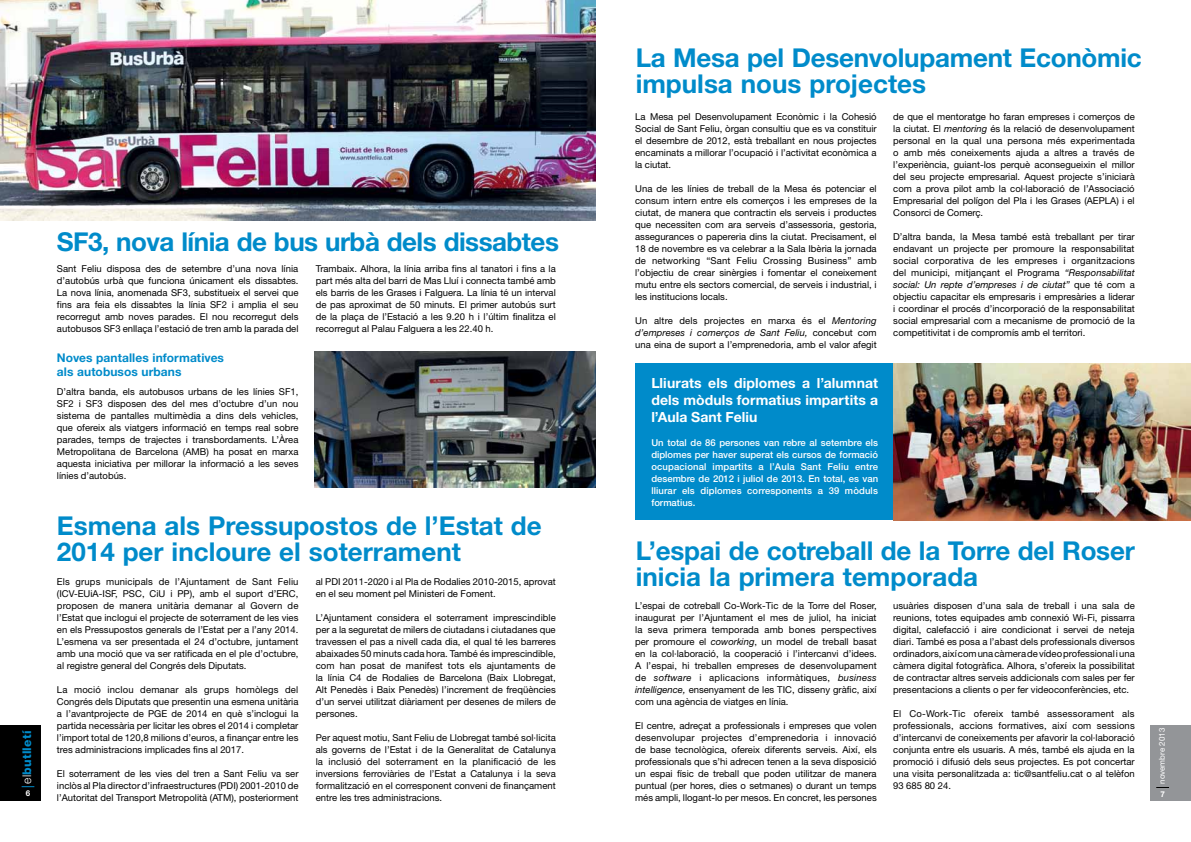
<style>
.page{position:relative;width:1191px;height:842px;background:#fff}
.page>*{position:absolute;margin:0;border:0;box-sizing:border-box;transform-origin:0 0}
.t1{font:700 26px/26px "Helvetica Neue LT Std";letter-spacing:-.005em;color:#008bca}
.t2{font:700 14px/17px "Helvetica Neue LT Std";letter-spacing:.005em;color:#fff;text-align:justify}
.t3{font:700 12px/14px "Helvetica Neue LT Std";letter-spacing:.005em;color:#008bca}
.t4{font:800 12px "Helvetica Neue LT Std";letter-spacing:.02em;color:#008bca}
.t5{font:9.5px/12px "Helvetica Neue LT Std";color:#000;text-align:justify}
.t6{font:500 9.5px/12px "Helvetica Neue LT Std";letter-spacing:.015em;color:#fff;text-align:justify}
.t7{font:8px "Helvetica Neue LT Std";color:#fff}
.t8{font:700 8px "Helvetica Neue LT Std";color:#fff}
.s1{font-weight:300;color:#fff}
.s2{font-style:italic}
</style>
<div class="page">
<div style="left:0;top:725px;width:41px;height:76px;background:#000"></div>
<svg style="left:22px;top:786px;width:12px;height:1px"></svg>
<div style="left:635px;top:363px;width:258px;height:157px;background:#008bca"></div>
<div style="left:1150px;top:725px;width:41px;height:76px;background:#939598"></div>
<svg style="left:1156px;top:787px;width:13px;height:1px"></svg>
<img style="left:315px;top:352px;width:280px;height:135px">
<img style="left:0;top:0;width:595px;height:220px">
<img style="left:893px;top:363px;width:298px;height:157px">
<p class="t4" style="left:20px;top:784px;width:55px;rotate:-90deg"><span class="s1">el</span>butlletí</p>
<p class="t8" style="left:26px;top:788px;width:6px">6</p>
<h1 class="t1" style="left:57px;top:228px;width:503px">SF3, nova línia de bus urbà dels dissabtes</h1>
<p class="t5" style="left:57px;top:262px;width:243px">Sant Feliu disposa des de setembre d’una nova línia d’autobús urbà que funciona únicament els dissabtes.<br>La nova línia, anomenada SF3, substitueix el servei que fins ara feia els dissabtes la línia SF2 i amplia el seu recorregut amb noves parades. El nou recorregut dels autobusos SF3 enllaça l’estació de tren amb la parada del</p>
<p class="t3" style="left:57px;top:350px;width:169px">Noves pantalles informatives als autobusos urbans</p>
<p class="t5" style="left:57px;top:386px;width:243px">D’altra banda, els autobusos urbans de les línies SF1, SF2 i SF3 disposen des del mes d’octubre d’un nou sistema de pantalles multimèdia a dins dels vehicles, que ofereix als viatgers informació en temps real sobre parades, temps de trajectes i transbordaments. L’Àrea Metropolitana de Barcelona (AMB) ha posat en marxa aquesta iniciativa per millorar la informació a les seves línies d’autobús.</p>
<p class="t5" style="left:316px;top:262px;width:241px">Trambaix. Alhora, la línia arriba fins al tanatori i fins a la part més alta del barri de Mas Lluí i connecta també amb els barris de les Grases i Falguera. La línia té un interval de pas aproximat de 50 minuts. El primer autobús surt de la plaça de l’Estació a les 9.20 h i l’últim finalitza el recorregut al Palau Falguera a les 22.40 h.</p>
<h1 class="t1" style="left:635px;top:44px;width:508px">La Mesa pel Desenvolupament Econòmic impulsa nous projectes</h1>
<p class="t5" style="left:635px;top:111px;width:243px">La Mesa pel Desenvolupament Econòmic i la Cohesió Social de Sant Feliu, òrgan consultiu que es va constituir el desembre de 2012, està treballant en nous projectes encaminats a millorar l’ocupació i l’activitat econòmica a la ciutat.</p>
<p class="t5" style="left:635px;top:183px;width:243px">Una de les línies de treball de la Mesa és potenciar el consum intern entre els comerços i les empreses de la ciutat, de manera que contractin els serveis i productes que necessiten com ara serveis d’assessoria, gestoria, assegurances o papereria dins la ciutat. Precisament, el 18 de novembre es va celebrar a la Sala Ibèria la jornada de networking “Sant Feliu Crossing Business” amb l’objectiu de crear sinèrgies i fomentar el coneixement mutu entre els sectors comercial, de serveis i industrial, i les institucions locals.</p>
<p class="t5" style="left:635px;top:315px;width:243px">Un altre dels projectes en marxa és el <span class="s2">Mentoring d’empreses i comerços de Sant Feliu,</span> concebut com una eina de suport a l’emprenedoria, amb el valor afegit</p>
<h2 class="t2" style="left:651px;top:374px;width:228px">Lliurats els diplomes a l’alumnat dels mòduls formatius impartits a l’Aula Sant Feliu</h2>
<p class="t6" style="left:651px;top:437px;width:228px">Un total de 86 persones van rebre al setembre els diplomes per haver superat els cursos de formació ocupacional impartits a l’Aula Sant Feliu entre desembre de 2012 i juliol de 2013. En total, es van lliurar els diplomes corresponents a 39 mòduls formatius.</p>
<p class="t5" style="left:893px;top:111px;width:243px">de que el mentoratge ho faran empreses i comerços de la ciutat. El <span class="s2">mentoring</span> és la relació de desenvolupament personal en la qual una persona més experimentada o amb més coneixements ajuda a altres a través de l’experiència, guiant-los perquè aconsegueixin el millor del seu projecte empresarial. Aquest projecte s’iniciarà com a prova pilot amb la col·laboració de l’Associació Empresarial del polígon del Pla i les Grases (AEPLA) i el Consorci de Comerç.</p>
<p class="t5" style="left:893px;top:231px;width:243px">D’altra banda, la Mesa també està treballant per tirar endavant un projecte per promoure la responsabilitat social corporativa de les empreses i organitzacions del municipi, mitjançant el Programa <span class="s2">“Responsabilitat social: Un repte d’empreses i de ciutat”</span> que té com a objectiu capacitar els empresaris i empresàries a liderar i coordinar el procés d’incorporació de la responsabilitat social empresarial com a mecanisme de promoció de la competitivitat i de compromís amb el territori.</p>
<h1 class="t1" style="left:57px;top:512px;width:486px">Esmena als Pressupostos de l’Estat de<br>2014 per incloure el soterrament</h1>
<h1 class="t1" style="left:635px;top:537px;width:500px">L’espai de cotreball de la Torre del Roser inicia la primera temporada</h1>
<p class="t5" style="left:57px;top:575px;width:243px">Els grups municipals de l’Ajuntament de Sant Feliu (ICV-EUiA-ISF, PSC, CiU i PP), amb el suport d’ERC, proposen de manera unitària demanar al Govern de l’Estat que inclogui el projecte de soterrament de les vies en els Pressupostos generals de l’Estat per a l’any 2014.<br>L’esmena va ser presentada el 24 d’octubre, juntament amb una moció que va ser ratificada en el ple d’octubre, al registre general del Congrés dels Diputats.</p>
<p class="t5" style="left:57px;top:683px;width:243px">La moció inclou demanar als grups homòlegs del Congrés dels Diputats que presentin una esmena unitària a l’avantprojecte de PGE de 2014 en què s’inclogui la partida necessària per licitar les obres el 2014 i completar l’import total de 120,8 milions d’euros, a finançar entre les tres administracions implicades fins al 2017.</p>
<p class="t5" style="left:57px;top:767px;width:243px">El soterrament de les vies del tren a Sant Feliu va ser inclòs al Pla director d’infraestructures (PDI) 2001-2010 de l’Autoritat del Transport Metropolità (ATM), posteriorment</p>
<p class="t5" style="left:316px;top:576px;width:241px">al PDI 2011-2020 i al Pla de Rodalies 2010-2015, aprovat en el seu moment pel Ministeri de Foment.</p>
<p class="t5" style="left:316px;top:612px;width:241px">L’Ajuntament considera el soterrament imprescindible per a la seguretat de milers de ciutadans i ciutadanes que travessen el pas a nivell cada dia, el qual té les barreres abaixades 50 minuts cada hora. També és imprescindible, com han posat de manifest tots els ajuntaments de la línia C4 de Rodalies de Barcelona (Baix Llobregat, Alt Penedès i Baix Penedès) l’increment de freqüències d’un servei utilitzat diàriament per desenes de milers de persones.</p>
<p class="t5" style="left:316px;top:732px;width:242px">Per aquest motiu, Sant Feliu de Llobregat també sol·licita als governs de l’Estat i de la Generalitat de Catalunya la inclusió del soterrament en la planificació de les inversions ferroviàries de l’Estat a Catalunya i la seva formalització en el corresponent conveni de finançament entre les tres administracions.</p>
<p class="t7" style="left:1157px;top:784px;width:57px;rotate:-90deg">novembre 2013</p>
<p class="t5" style="left:893px;top:599px;width:243px">usuàries disposen d’una sala de treball i una sala de reunions, totes equipades amb connexió Wi-Fi, pissarra digital, calefacció i aire condicionat i servei de neteja diari. També es posa a l’abast dels professionals diversos ordinadors, així com una càmera de vídeo professional i una càmera digital fotogràfica. Alhora, s’ofereix la possibilitat de contractar altres serveis addicionals com sales per fer presentacions a clients o per fer videoconferències, etc.</p>
<p class="t5" style="left:893px;top:707px;width:243px">El Co-Work-Tic ofereix també assessorament als professionals, accions formatives, així com sessions d’intercanvi de coneixements per afavorir la col·laboració conjunta entre els usuaris. A més, també els ajuda en la promoció i difusió dels seus projectes. Es pot concertar una visita personalitzada a: tic@santfeliu.cat o al telèfon 93 685 80 24.</p>
<p class="t5" style="left:635px;top:599px;width:243px">L’espai de cotreball Co-Work-Tic de la Torre del Roser, inaugurat per l’Ajuntament el mes de juliol, ha iniciat la seva primera temporada amb bones perspectives per promoure el <span class="s2">coworking</span>, un model de treball basat en la col·laboració, la cooperació i l’intercanvi d’idees.<br>A l’espai, hi treballen empreses de desenvolupament de <span class="s2">software</span> i aplicacions informàtiques, <span class="s2">business intelligence,</span> ensenyament de les TIC, disseny gràfic, així com una agència de viatges en línia.</p>
<p class="t5" style="left:635px;top:719px;width:243px">El centre, adreçat a professionals i empreses que volen desenvolupar projectes d’emprenedoria i innovació de base tecnològica, ofereix diferents serveis. Així, els professionals que s’hi adrecen tenen a la seva disposició un espai físic de treball que poden utilitzar de manera puntual (per hores, dies o setmanes) o durant un temps més ampli, llogant-lo per mesos. En concret, les persones</p>
<p class="t8" style="left:1160px;top:789px;width:6px">7</p>
</div>
